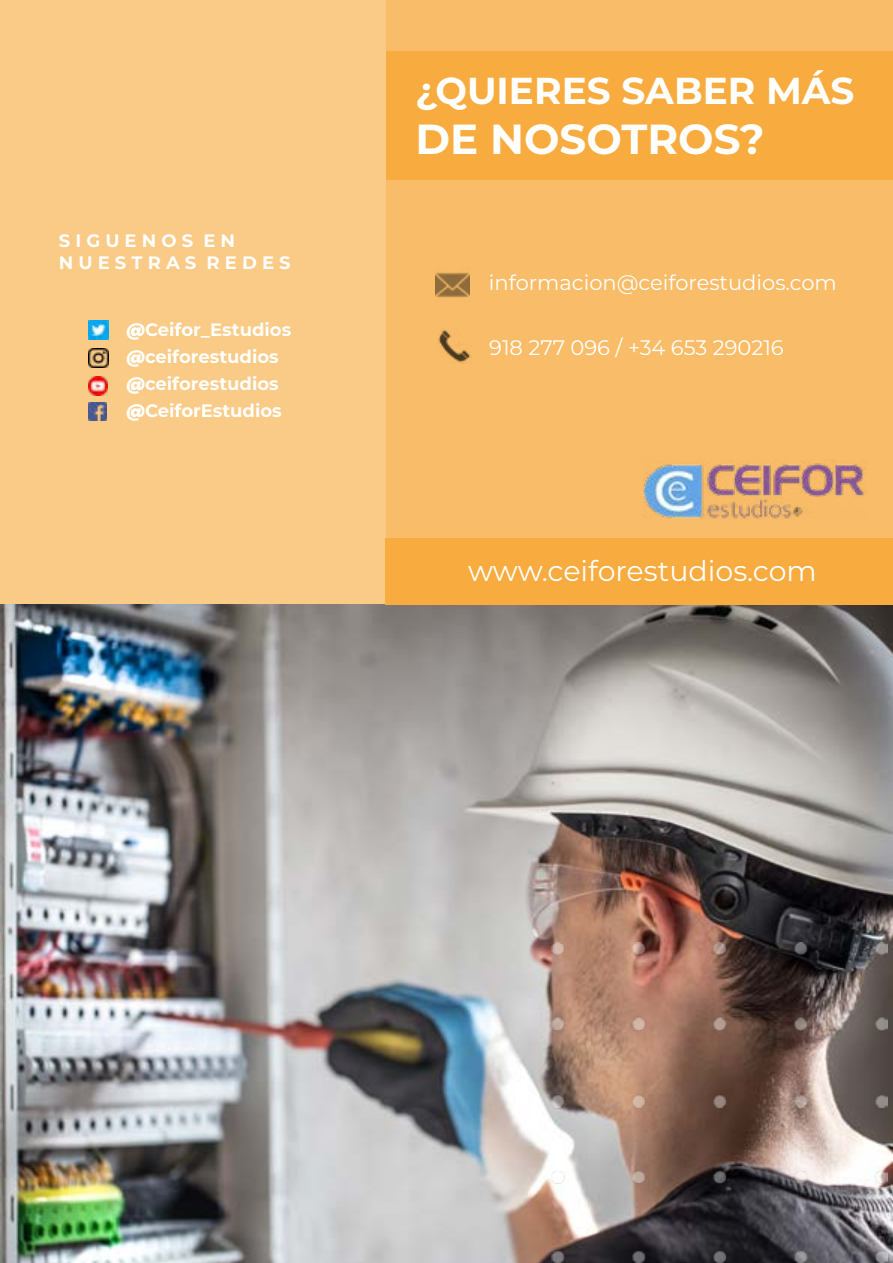
<style>
.page{position:relative;width:893px;height:1263px;background:#fff}
.page>*{position:absolute;margin:0;border:0;box-sizing:border-box;transform-origin:0 0}
.t1{font:700 42px "Montserrat";color:#fffffd}
.t2{font:700 37.5px "Montserrat";color:#fffffd}
.t3{font:28.5px "Montserrat";color:#fffffd}
.t4{font:21px "Montserrat";color:#fffffd}
.t5{font:700 18px/27px "Montserrat";color:#fffffc}
.t6{font:700 18px/21.6px "Montserrat";color:#fffffd}
.s1{font-family:"Montserrat Alternates";font-weight:900;font-style:italic}
</style>
<div class="page">
<img style="left:0;top:604px;width:893px;height:659px">
<div style="left:386px;top:0;width:507px;height:605px;background:#f9bd69"></div>
<div style="left:386px;top:52px;width:507px;height:128px;background:#f8ab3e"></div>
<div style="left:385px;top:538px;width:508px;height:67px;background:#f8ab3e"></div>
<div style="left:0;top:0;width:386px;height:604px;background:#faca87"></div>
<img style="left:643px;top:459px;width:222px;height:60px">
<img style="left:435px;top:272px;width:35px;height:26px">
<img style="left:438px;top:329px;width:33px;height:34px">
<img style="left:89px;top:403px;width:18px;height:17px">
<img style="left:89px;top:348px;width:19px;height:20px">
<img style="left:89px;top:320px;width:20px;height:20px">
<img style="left:89px;top:377px;width:19px;height:19px">
<img style="left:551px;top:942px;width:337px;height:320px">
<p class="t6" style="left:59px;top:229px;width:233px">S I G U E N O S E N<br>N U E S T R A S R E D E S</p>
<p class="t5" style="left:126px;top:315px;width:166px"><span class="s1">@</span>Ceifor_Estudios <span class="s1">@</span>ceiforestudios <span class="s1">@</span>ceiforestudios <span class="s1">@</span>CeiforEstudios</p>
<h2 class="t2" style="left:415px;top:63px;width:441px">¿QUIERES SABER MÁS</h2>
<h1 class="t1" style="left:415px;top:109px;width:350px">DE NOSOTROS?</h1>
<p class="t4" style="left:489px;top:268px;width:349px">informacion@ceiforestudios.com</p>
<p class="t4" style="left:489px;top:333px;width:296px">918 277 096 / +34 653 290216</p>
<h3 class="t3" style="left:468px;top:551px;width:350px">www.ceiforestudios.com</h3>
</div>
